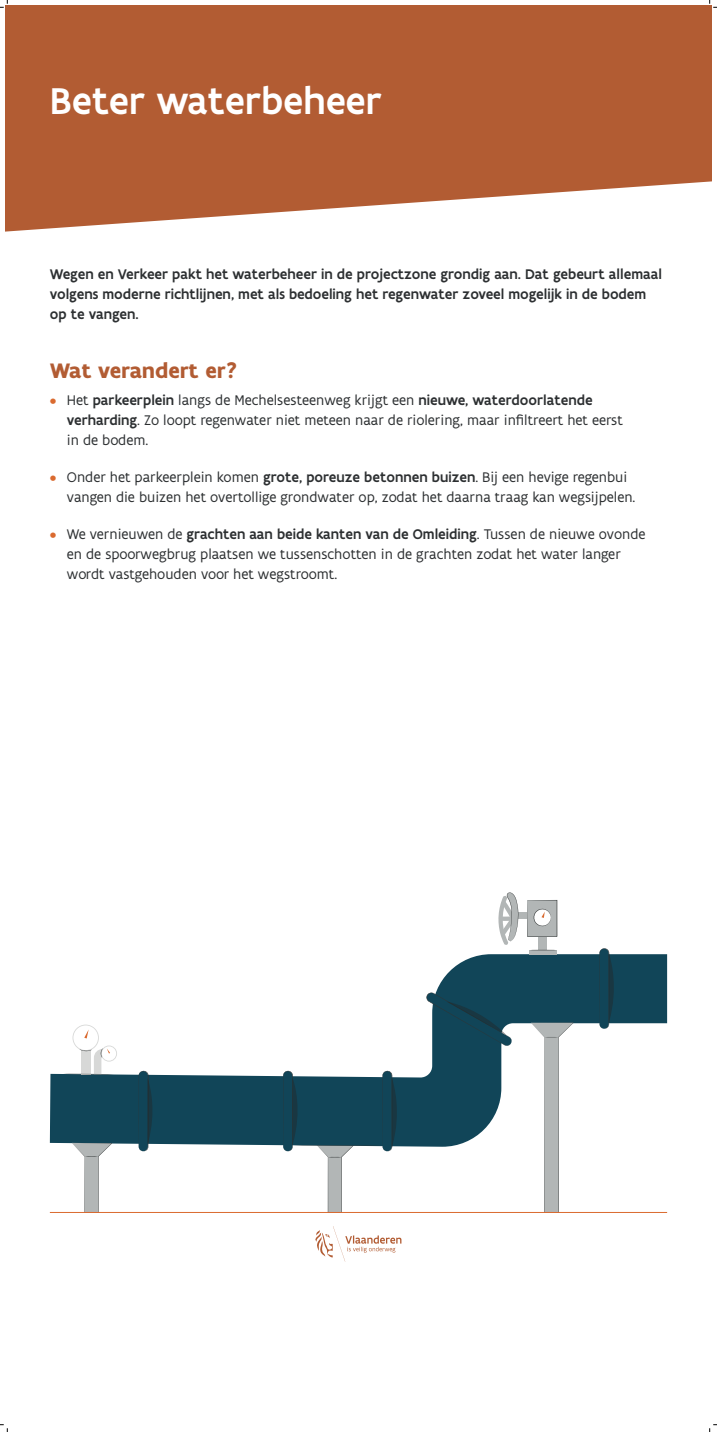
<style>
.page{position:relative;width:717px;height:1432px;background:#fff}
.page>*{position:absolute;margin:0;border:0;box-sizing:border-box;transform-origin:0 0}
.t1{font:500 40px "Flanders Art Sans";color:#fff}
.t2{font:700 22.5px "Flanders Art Sans";color:#b25c33}
.t3{font:15px/20px "Flanders Art Sans";color:#2c2f31}
.t4{font:500 15px/20px "Flanders Art Sans";color:#2c2f31}
.s1{font-weight:700;color:#da6a2f}
.s2{font-weight:500}
</style>
<div class="page">
<svg style="left:5px;top:5px;width:706px;height:227px;background:#ba6e49"></svg>
<svg style="left:315px;top:1226px;width:86px;height:36px"></svg>
<svg style="left:50px;top:954px;width:616px;height:193px"></svg>
<svg style="left:138px;top:1071px;width:10px;height:80px"></svg>
<svg style="left:425px;top:992px;width:87px;height:54px;background:#295666"></svg>
<svg style="left:139px;top:1070px;width:17px;height:81px"></svg>
<svg style="left:599px;top:948px;width:19px;height:81px;background:#285261"></svg>
<svg style="left:72px;top:1143px;width:40px;height:69px"></svg>
<svg style="left:530px;top:1023px;width:43px;height:189px"></svg>
<svg style="left:283px;top:1070px;width:118px;height:142px"></svg>
<div style="left:538px;top:936px;width:9px;height:14px;background:#b2b6b6"></div>
<hr style="left:529px;top:950px;width:27px;height:4px;background:#b2b6b6">
<div style="left:517px;top:913px;width:11px;height:6px;background:#b2b6b6"></div>
<svg style="left:530px;top:950px;width:26px;height:1px"></svg>
<svg style="left:527px;top:900px;width:30px;height:37px"></svg>
<svg style="left:498px;top:892px;width:20px;height:53px"></svg>
<svg style="left:63px;top:1024px;width:54px;height:51px"></svg>
<hr style="left:50px;top:1212px;width:616px;height:1px;background:#da6a2f">
<svg style="left:0;top:0;width:8px;height:8px"></svg>
<svg style="left:0;top:1424px;width:8px;height:8px"></svg>
<svg style="left:709px;top:0;width:7px;height:8px"></svg>
<svg style="left:709px;top:1424px;width:7px;height:8px"></svg>
<h1 class="t1" style="left:50px;top:76px;width:333px">Beter waterbeheer</h1>
<p class="t4" style="left:50px;top:264px;width:613px">Wegen en Verkeer pakt het waterbeheer in de projectzone grondig aan. Dat gebeurt allemaal volgens moderne richtlijnen, met als bedoeling het regenwater zoveel mogelijk in de bodem op te vangen.</p>
<h2 class="t2" style="left:50px;top:356px;width:189px">Wat verandert er?</h2>
<p class="t3" style="left:67px;top:390px;width:557px;text-indent:-17px"><span class="s1">•</span> Het <span class="s2">parkeerplein</span> langs de Mechelsesteenweg krijgt een <span class="s2">nieuwe, waterdoorlatende verharding</span>. Zo loopt regenwater niet meteen naar de riolering, maar infiltreert het eerst in de bodem.</p>
<p class="t3" style="left:67px;top:467px;width:569px;text-indent:-17px"><span class="s1">•</span> Onder het parkeerplein komen <span class="s2">grote, poreuze betonnen buizen</span>. Bij een hevige regenbui vangen die buizen het overtollige grondwater op, zodat het daarna traag kan wegsijpelen.</p>
<p class="t3" style="left:67px;top:524px;width:580px;text-indent:-17px"><span class="s1">•</span> We vernieuwen de <span class="s2">grachten aan beide kanten van de Omleiding</span>. Tussen de nieuwe ovonde en de spoorwegbrug plaatsen we tussenschotten in de grachten zodat het water langer wordt vastgehouden voor het wegstroomt.</p>
</div>
